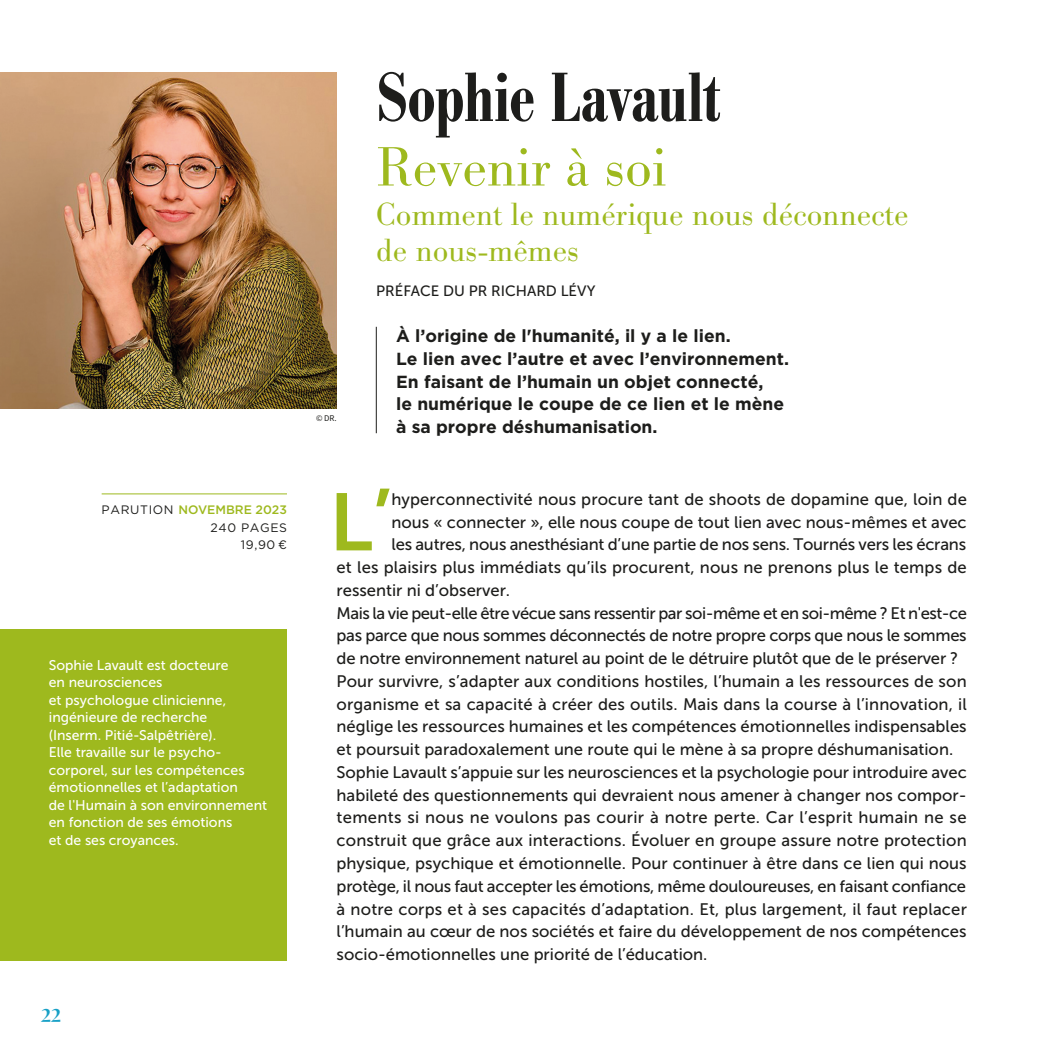
<style>
.page{position:relative;width:1042px;height:1041px;background:#fff}
.page>*{position:absolute;margin:0;border:0;box-sizing:border-box;transform-origin:0 0}
.t1{font:80.67px "Museo Sans 700";color:#9eb91e}
.t2{font:500 condensed 68.25px "Bodoni BE";letter-spacing:-.01em;color:#1d1d1b}
.t3{font:300 54.25px "Bodoni BE";color:#9eb91e}
.t4{font:300 31.5px/35px "Bodoni BE";color:#9eb91e}
.t5{font:21px "Xillian Family";color:#17a0c6}
.t6{font:700 17.5px/22.8px "Gotham";color:#1d1d1b}
.t7{font:16.62px "Museo Sans 500";color:#1d1d1b}
.t8{font:16.62px "Museo Sans 500";letter-spacing:-.03em;color:#1d1d1b}
.t9{font:16.62px "Museo Sans 500";letter-spacing:-.02em;color:#1d1d1b}
.t10{font:16.62px "Museo Sans 500";letter-spacing:.02em;color:#1d1d1b}
.t11{font:14.88px "Museo Sans 500";color:#1d1d1b}
.t12{font:14px/17.5px "Museo Sans 500";color:#fff}
.t13{font:12.25px/17.5px "Gotham";letter-spacing:.05em;color:#1d1d1b;text-align:right}
.t14{font:8.75px "Source Sans Pro";color:#1d1d1b}
.s1{font-weight:500;color:#9eb91e}
</style>
<div class="page">
<div style="left:0;top:629px;width:287px;height:331px;background:#9eb91e"></div>
<img style="left:0;top:72px;width:337px;height:336px">
<hr style="left:102px;top:493px;width:185px;height:1px;background:#9eb91e">
<hr style="left:376px;top:327px;width:1px;height:106px;background:#1d1d1b">
<p class="t13" style="left:102px;top:501px;width:187px">PARUTION <span class="s1">NOVEMBRE 2023<br></span>240 PAGES<br>19,90 ¤</p>
<p class="t12" style="left:49px;top:656px;width:220px">Sophie Lavault est docteure<br>en neurosciences<br>et psychologue clinicienne, ingénieure de recherche<br>(Inserm. Pitié-Salpêtrière).<br>Elle travaille sur le psycho&shy;corporel, sur les compétences émotionnelles et l’adaptation<br>de l'Humain à son environnement en fonction de ses émotions<br>et de ses croyances.</p>
<p class="t5" style="left:41px;top:1003px;width:22px">22</p>
<p class="t14" style="left:316px;top:412px;width:22px">© DR.</p>
<h2 class="t2" style="left:376px;top:60px;width:346px">Sophie Lavault</h2>
<h3 class="t3" style="left:376px;top:136px;width:292px">Revenir à soi</h3>
<h3 class="t4" style="left:376px;top:198px;width:534px">Comment le numérique nous déconnecte de nous-mêmes</h3>
<p class="t11" style="left:376px;top:282px;width:221px">PRÉFACE DU PR RICHARD LÉVY</p>
<p class="t6" style="left:396px;top:324px;width:394px">À l’origine de l'humanité, il y a le lien.<br>Le lien avec l’autre et avec l’environnement.<br>En faisant de l’humain un objet connecté,<br>le numérique le coupe de ce lien et le mène à sa propre déshumanisation.</p>
<h1 class="t1" style="left:329px;top:475px;width:64px">L’</h1>
<p class="t7" style="left:391px;top:490px;width:577px">hyperconnectivité nous procure tant de shoots de dopamine que, loin de</p>
<p class="t7" style="left:391px;top:512px;width:577px">nous « connecter », elle nous coupe de tout lien avec nous-mêmes et avec</p>
<p class="t7" style="left:391px;top:535px;width:576px">les autres, nous anesthésiant d’une partie de nos sens. Tournés vers les écrans</p>
<p class="t7" style="left:337px;top:558px;width:632px">et les plaisirs plus immédiats qu’ils procurent, nous ne prenons plus le temps de</p>
<p class="t7" style="left:337px;top:581px;width:175px">ressentir ni d’observer.</p>
<p class="t8" style="left:337px;top:603px;width:632px">Mais la vie peut-elle être vécue sans ressentir par soi-même et en soi-même ? Et n'est-ce</p>
<p class="t9" style="left:337px;top:626px;width:632px">pas parce que nous sommes déconnectés de notre propre corps que nous le sommes</p>
<p class="t7" style="left:337px;top:649px;width:623px">de notre environnement naturel au point de le détruire plutôt que de le préserver ?</p>
<p class="t7" style="left:337px;top:672px;width:632px">Pour survivre, s’adapter aux conditions hostiles, l’humain a les ressources de son</p>
<p class="t7" style="left:337px;top:694px;width:632px">organisme et sa capacité à créer des outils. Mais dans la course à l’innovation, il</p>
<p class="t7" style="left:337px;top:717px;width:632px">néglige les ressources humaines et les compétences émotionnelles indispensables</p>
<p class="t7" style="left:337px;top:740px;width:618px">et poursuit paradoxalement une route qui le mène à sa propre déshumanisation.</p>
<p class="t7" style="left:337px;top:763px;width:632px">Sophie Lavault s’appuie sur les neurosciences et la psychologie pour introduire avec</p>
<p class="t7" style="left:337px;top:785px;width:632px">habileté des questionnements qui devraient nous amener à changer nos compor-</p>
<p class="t10" style="left:337px;top:808px;width:631px">tements si nous ne voulons pas courir à notre perte. Car l’esprit humain ne se</p>
<p class="t7" style="left:337px;top:831px;width:632px">construit que grâce aux interactions. Évoluer en groupe assure notre protection</p>
<p class="t7" style="left:337px;top:854px;width:632px">physique, psychique et émotionnelle. Pour continuer à être dans ce lien qui nous</p>
<p class="t7" style="left:337px;top:876px;width:631px">protège, il nous faut accepter les émotions, même douloureuses, en faisant confiance</p>
<p class="t7" style="left:337px;top:899px;width:632px">à notre corps et à ses capacités d’adaptation. Et, plus largement, il faut replacer</p>
<p class="t7" style="left:337px;top:922px;width:631px">l’humain au cœur de nos sociétés et faire du développement de nos compétences</p>
<p class="t7" style="left:337px;top:945px;width:372px">socio-émotionnelles une priorité de l’éducation.</p>
</div>
